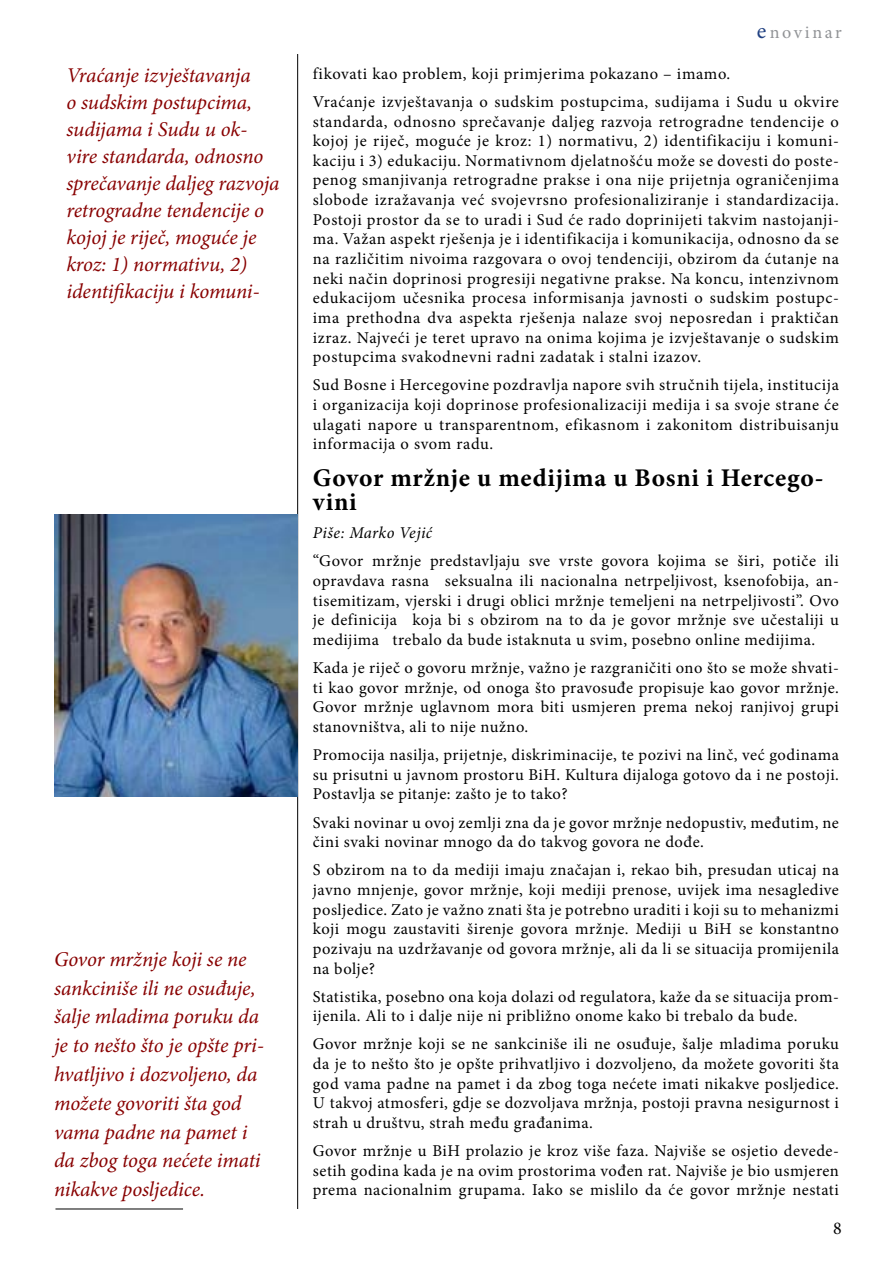
<style>
.page{position:relative;width:893px;height:1263px;background:#fff}
.page>*{position:absolute;margin:0;border:0;box-sizing:border-box;transform-origin:0 0}
.t1{font:700 25.5px/24.2px "Minion Pro";letter-spacing:.03em;color:#000}
.t2{font:italic 21px/28.8px "Minion Pro";letter-spacing:-.005em;color:#800}
.t3{font:18px "Minion Pro";letter-spacing:.145em;color:#919396}
.t4{font:18px "Minion Pro";color:#000}
.t5{font:16.5px/19.6px "Minion Pro";letter-spacing:.03em;color:#000;text-align:justify}
.t6{font:italic 16.5px "Minion Pro";letter-spacing:.025em;color:#000}
.s1{font-size:22.5px;color:#214182}
</style>
<div class="page">
<hr style="left:297px;top:54px;width:1px;height:1155px;background:#000">
<hr style="left:55px;top:1209px;width:128px;height:1px;background:#000">
<img style="left:54px;top:514px;width:244px;height:282px">
<p class="t2" style="left:66px;top:62px;width:215px;line-height:27px">Vraćanje izvještavanja<br>o sudskim postupcima, sudijama i Sudu u ok&shy;vire standarda, odnosno sprečavanje daljeg razvoja retrogradne tendencije o kojoj je riječ, moguće je kroz: 1) normativu, 2) identifikaciju i komuni-</p>
<p class="t2" style="left:54px;top:944px;width:212px">Govor mržnje koji se ne sankciniše ili ne osuđuje, šalje mladima poruku da je to nešto što je opšte pri&shy;hvatljivo i dozvoljeno, da možete govoriti šta god vama padne na pamet i da zbog toga nećete imati nikakve posljedice.</p>
<p class="t3" style="left:757px;top:20px;width:87px"><span class="s1">e</span>novinar</p>
<p class="t5" style="left:313px;top:59px;width:528px;line-height:28.2px">fikovati kao problem, koji primjerima pokazano – imamo.<br>Vraćanje izvještavanja o sudskim postupcima, sudijama i Sudu u okvire</p>
<p class="t5" style="left:313px;top:112px;width:528px">standarda, odnosno sprečavanje daljeg razvoja retrogradne tendencije o kojoj je riječ, moguće je kroz: 1) normativu, 2) identifikaciju i komuni&shy;kaciju i 3) edukaciju. Normativnom djelatnošću može se dovesti do poste&shy;penog smanjivanja retrogradne prakse i ona nije prijetnja ograničenjima slobode izražavanja već svojevrsno profesionaliziranje i standardizacija.<br>Postoji prostor da se to uradi i Sud će rado doprinijeti takvim nastojanji&shy;ma. Važan aspekt rješenja je i identifikacija i komunikacija, odnosno da se na različitim nivoima razgovara o ovoj tendenciji, obzirom da ćutanje na neki način doprinosi progresiji negativne prakse. Na koncu, intenzivnom edukacijom učesnika procesa informisanja javnosti o sudskim postupc&shy;ima prethodna dva aspekta rješenja nalaze svoj neposredan i praktičan izraz. Najveći je teret upravo na onima kojima je izvještavanje o sudskim postupcima svakodnevni radni zadatak i stalni izazov.</p>
<p class="t5" style="left:313px;top:375px;width:528px">Sud Bosne i Hercegovine pozdravlja napore svih stručnih tijela, institucija i organizacija koji doprinose profesionalizaciji medija i sa svoje strane će ulagati napore u transparentnom, efikasnom i zakonitom distribuisanju informacija o svom radu.</p>
<h1 class="t1" style="left:313px;top:465px;width:512px">Govor mržnje u medijima u Bosni i Hercego&shy;vini</h1>
<p class="t6" style="left:313px;top:522px;width:121px">Piše: Marko Vejić</p>
<p class="t5" style="left:313px;top:551px;width:528px">“Govor mržnje predstavljaju sve vrste govora kojima se širi, potiče ili opravdava rasna seksualna ili nacionalna netrpeljivost, ksenofobija, an&shy;tisemitizam, vjerski i drugi oblici mržnje temeljeni na netrpeljivosti”. Ovo je definicija koja bi s obzirom na to da je govor mržnje sve učestaliji u medijima trebalo da bude istaknuta u svim, posebno online medijima.</p>
<p class="t5" style="left:313px;top:658px;width:528px">Kada je riječ o govoru mržnje, važno je razgraničiti ono što se može shvati&shy;ti kao govor mržnje, od onoga što pravosuđe propisuje kao govor mržnje.<br>Govor mržnje uglavnom mora biti usmjeren prema nekoj ranjivoj grupi stanovništva, ali to nije nužno.</p>
<p class="t5" style="left:313px;top:745px;width:528px">Promocija nasilja, prijetnje, diskriminacije, te pozivi na linč, već godinama su prisutni u javnom prostoru BiH. Kultura dijaloga gotovo da i ne postoji.<br>Postavlja se pitanje: zašto je to tako?</p>
<p class="t5" style="left:313px;top:812px;width:528px">Svaki novinar u ovoj zemlji zna da je govor mržnje nedopustiv, međutim, ne čini svaki novinar mnogo da do takvog govora ne dođe.</p>
<p class="t5" style="left:313px;top:860px;width:528px">S obzirom na to da mediji imaju značajan i, rekao bih, presudan uticaj na javno mnjenje, govor mržnje, koji mediji prenose, uvijek ima nesagledive posljedice. Zato je važno znati šta je potrebno uraditi i koji su to mehanizmi koji mogu zaustaviti širenje govora mržnje. Mediji u BiH se konstantno pozivaju na uzdržavanje od govora mržnje, ali da li se situacija promijenila na bolje?</p>
<p class="t5" style="left:313px;top:987px;width:528px">Statistika, posebno ona koja dolazi od regulatora, kaže da se situacija prom&shy;ijenila. Ali to i dalje nije ni približno onome kako bi trebalo da bude.</p>
<p class="t5" style="left:313px;top:1034px;width:528px">Govor mržnje koji se ne sankciniše ili ne osuđuje, šalje mladima poruku da je to nešto što je opšte prihvatljivo i dozvoljeno, da možete govoriti šta god vama padne na pamet i da zbog toga nećete imati nikakve posljedice.<br>U takvoj atmosferi, gdje se dozvoljava mržnja, postoji pravna nesigurnost i strah u društvu, strah među građanima.</p>
<p class="t5" style="left:313px;top:1141px;width:528px">Govor mržnje u BiH prolazio je kroz više faza. Najviše se osjetio devede&shy;setih godina kada je na ovim prostorima vođen rat. Najviše je bio usmjeren prema nacionalnim grupama. Iako se mislilo da će govor mržnje nestati</p>
<p class="t4" style="left:833px;top:1216px;width:10px">8</p>
</div>
